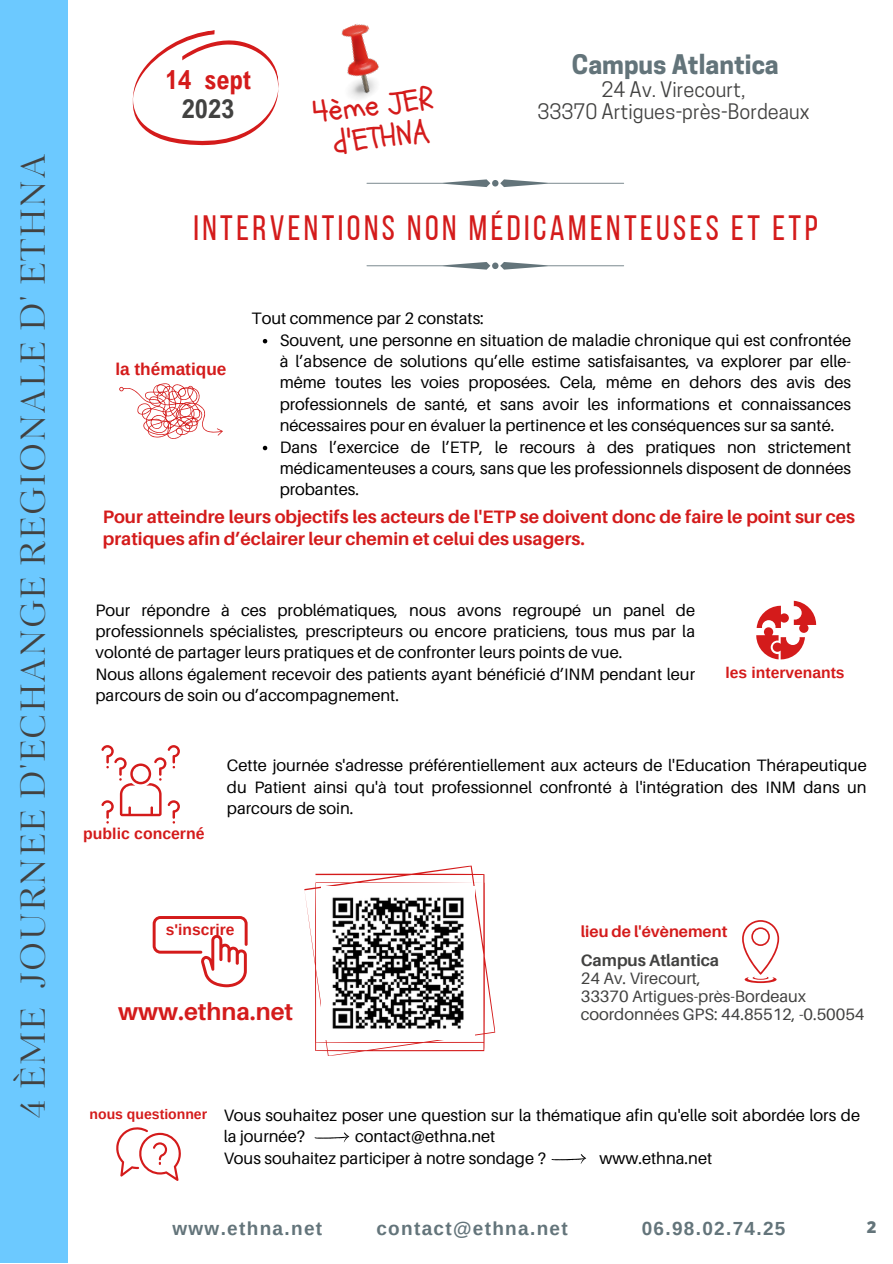
<style>
.page{position:relative;width:893px;height:1264px;background:#fff}
.page>*{position:absolute;margin:0;border:0;box-sizing:border-box;transform-origin:0 0}
.t1{font:35.1px "Bebas Neue";letter-spacing:.1em;color:#d41b1b}
.t2{font:33.45px "Kudryashev Display Contrast";letter-spacing:.05em;color:#424241}
.t3{font:31.5px "Schoolbell";color:#d41b1b}
.t4{font:700 26.25px "Arial Nova Cond";color:#d41b1b}
.t5{font:700 26.25px "Arial Nova Cond";color:#424241}
.t6{font:700 25.2px "Cooper Hewitt";color:#63747a}
.t7{font:700 24px "Aileron";color:#d41b1b}
.t8{font:20.1px "Cooper Hewitt";color:#424241}
.t9{font:700 18.9px "Arimo";letter-spacing:.07em;color:#63747a}
.t10{font:700 18px/22.5px "Aileron";color:#d41b1b}
.t11{font:700 17.25px "Arimo";color:#d41b1b}
.t12{font:16.5px/21.3px "Aileron";color:#000;text-align:justify}
.t13{font:16.5px "Aileron";color:#424241}
.t14{font:700 16.5px "Aileron";color:#424241}
.t15{font:800 16.5px "Open Sans";color:#63747a}
.t16{font:700 15.9px "Aileron";color:#d41b1b}
.t17{font:700 15.75px "Arimo";color:#d41b1b}
.t18{font:700 15.6px "Arimo";color:#d41b1b}
.t19{font:700 13.95px "Arimo";color:#d41b1b}
</style>
<div class="page">
<img style="left:341px;top:23px;width:38px;height:76px">
<svg style="left:132px;top:30px;width:147px;height:116px"></svg>
<div style="left:0;top:0;width:68px;height:1262px;background:#6cc9ff"></div>
<svg style="left:366px;top:262px;width:258px;height:8px"></svg>
<svg style="left:366px;top:179px;width:258px;height:8px"></svg>
<svg style="left:153px;top:916px;width:94px;height:71px"></svg>
<svg style="left:116px;top:1127px;width:65px;height:53px"></svg>
<svg style="left:119px;top:383px;width:104px;height:56px"></svg>
<svg style="left:101px;top:745px;width:79px;height:78px"></svg>
<svg style="left:756px;top:600px;width:60px;height:59px"></svg>
<svg style="left:314px;top:1132px;width:36px;height:10px"></svg>
<svg style="left:551px;top:1154px;width:36px;height:10px"></svg>
<svg style="left:742px;top:920px;width:37px;height:63px"></svg>
<svg style="left:304px;top:865px;width:191px;height:191px"></svg>
<img style="left:321px;top:886px;width:153px;height:153px">
<svg style="left:263px;top:339px;width:4px;height:4px"></svg>
<svg style="left:263px;top:446px;width:4px;height:4px"></svg>
<p class="t2" style="left:10px;top:1117px;width:964px;rotate:-90deg">4 ÈME JOURNEE D'ECHANGE REGIONALE D' ETHNA</p>
<p class="t4" style="left:165px;top:63px;width:87px">14 sept</p>
<p class="t5" style="left:182px;top:92px;width:54px">2023</p>
<p class="t3" style="left:309px;top:92px;width:123px;rotate:-7deg">4ème JER</p>
<p class="t3" style="left:330px;top:122px;width:98px;rotate:-7deg">d'ETHNA</p>
<p class="t6" style="left:572px;top:55px;width:208px">Campus Atlantica</p>
<p class="t8" style="left:601px;top:82px;width:146px">24 Av. Virecourt,</p>
<p class="t8" style="left:537px;top:104px;width:273px">33370 Artigues-près-Bordeaux</p>
<p class="t1" style="left:193px;top:213px;width:626px">INTERVENTIONS NON MÉDICAMENTEUSES ET ETP</p>
<p class="t11" style="left:115px;top:359px;width:112px">la thématique</p>
<p class="t12" style="left:251px;top:307px;width:234px">Tout commence par 2 constats:</p>
<p class="t12" style="left:280px;top:329px;width:573px">Souvent, une personne en situation de maladie chronique qui est confrontée à l’absence de solutions qu’elle estime satisfaisantes, va explorer par elle&shy;même toutes les voies proposées. Cela, même en dehors des avis des professionnels de santé, et sans avoir les informations et connaissances nécessaires pour en évaluer la pertinence et les conséquences sur sa santé.</p>
<p class="t12" style="left:280px;top:436px;width:573px">Dans l’exercice de l’ETP, le recours à des pratiques non strictement médicamenteuses a cours, sans que les professionnels disposent de données probantes.</p>
<p class="t10" style="left:103px;top:505px;width:753px">Pour atteindre leurs objectifs les acteurs de l'ETP se doivent donc de faire le point sur ces pratiques afin d’éclairer leur chemin et celui des usagers.</p>
<p class="t12" style="left:95px;top:599px;width:601px">Pour répondre à ces problématiques, nous avons regroupé un panel de professionnels spécialistes, prescripteurs ou encore praticiens, tous mus par la volonté de partager leurs pratiques et de confronter leurs points de vue.</p>
<p class="t12" style="left:95px;top:663px;width:601px">Nous allons également recevoir des patients ayant bénéficié d’INM pendant leur parcours de soin ou d’accompagnement.</p>
<p class="t18" style="left:725px;top:664px;width:121px">les intervenants</p>
<p class="t17" style="left:83px;top:824px;width:123px">public concerné</p>
<p class="t12" style="left:227px;top:754px;width:641px">Cette journée s'adresse préférentiellement aux acteurs de l'Education Thérapeutique du Patient ainsi qu'à tout professionnel confronté à l'intégration des INM dans un parcours de soin.</p>
<p class="t18" style="left:166px;top:920px;width:70px">s'inscrire</p>
<p class="t7" style="left:118px;top:996px;width:176px">www.ethna.net</p>
<p class="t16" style="left:580px;top:922px;width:148px">lieu de l'évènement</p>
<p class="t14" style="left:580px;top:949px;width:140px">Campus Atlantica</p>
<p class="t13" style="left:580px;top:967px;width:121px">24 Av. Virecourt,</p>
<p class="t13" style="left:580px;top:985px;width:227px">33370 Artigues-près-Bordeaux</p>
<p class="t13" style="left:580px;top:1003px;width:285px">coordonnées GPS: 44.85512, -0.50054</p>
<p class="t19" style="left:90px;top:1106px;width:119px">nous questionner</p>
<p class="t12" style="left:224px;top:1104px;width:638px">Vous souhaitez poser une question sur la thématique afin qu'elle soit abordée lors de la journée?</p>
<p class="t12" style="left:355px;top:1125px;width:142px">contact@ethna.net</p>
<p class="t12" style="left:224px;top:1146px;width:324px">Vous souhaitez participer à notre sondage ?</p>
<p class="t12" style="left:599px;top:1146px;width:114px">www.ethna.net</p>
<p class="t9" style="left:172px;top:1217px;width:151px">www.ethna.net</p>
<p class="t9" style="left:376px;top:1217px;width:193px">contact@ethna.net</p>
<p class="t9" style="left:641px;top:1217px;width:145px">06.98.02.74.25</p>
<p class="t15" style="left:866px;top:1215px;width:11px">2</p>
</div>
